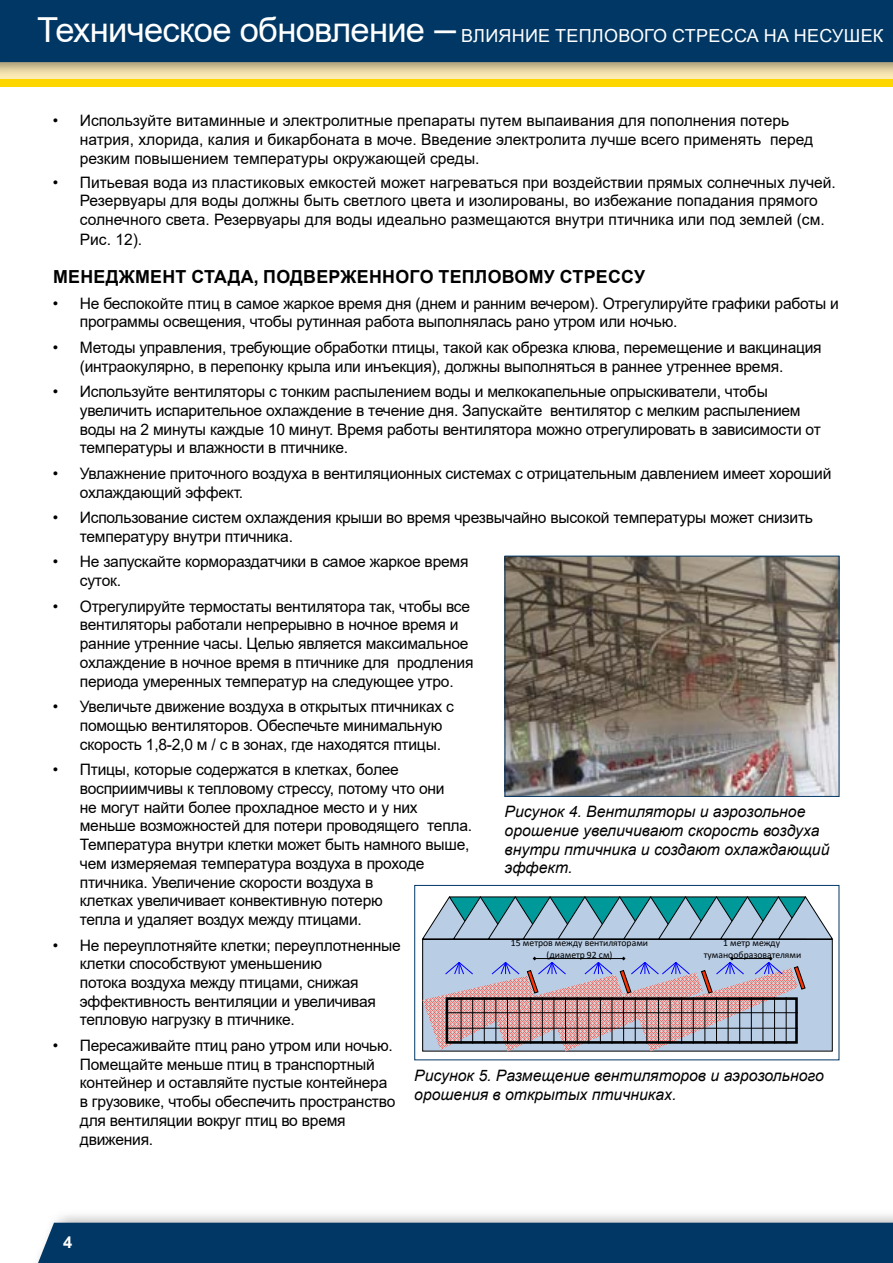
<style>
.page{position:relative;width:893px;height:1263px;background:#fff}
.page>*{position:absolute;margin:0;border:0;box-sizing:border-box;transform-origin:0 0}
.t1{font:18px "Arial";letter-spacing:.015em;color:#fff}
.t2{font:700 18px "Arial";letter-spacing:.015em;color:#000}
.t3{font:700 16.5px "Arial";color:#fff}
.t4{font:15.75px/18.8px "Arial";letter-spacing:-.015em;color:#000}
.t5{font:italic 15.75px/18.8px "Arial";color:#000}
.t6{font:9.6px/11.6px "Calibri";color:#000;text-align:center}
.s1{font-size:34.5px}
.s2{font-size:39px}
</style>
<div class="page">
<div style="left:28px;top:1209px;width:865px;height:54px;background:#000;opacity:.4"></div>
<div style="left:33px;top:1223px;width:860px;height:40px;background:#003764"></div>
<div style="left:0;top:0;width:893px;height:84px;background:#fdebb6"></div>
<div style="left:0;top:79px;width:893px;height:8px;background:#fdd600"></div>
<div style="left:0;top:0;width:893px;height:77px;background:#000;opacity:.4"></div>
<div style="left:0;top:0;width:893px;height:62px;background:#003764"></div>
<img style="left:507px;top:558px;width:330px;height:237px">
<div style="left:505px;top:556px;width:334px;height:241px;border:1px solid #003764"></div>
<div style="left:423px;top:939px;width:409px;height:112px;background:#b9cde5"></div>
<svg style="left:422px;top:896px;width:411px;height:44px;background:#80aebc"></svg>
<svg style="left:422px;top:956px;width:384px;height:95px"></svg>
<div style="left:414px;top:885px;width:425px;height:175px;border:1px solid #003764"></div>
<p class="t1" style="left:37px;top:23px;width:848px"><span class="s1">Техническое обновление</span> <span class="s2">–</span> ВЛИЯНИЕ ТЕПЛОВОГО СТРЕССА НА НЕСУШЕК</p>
<p class="t4" style="left:80px;top:111px;width:735px;text-indent:-27px">• Используйте витаминные и электролитные препараты путем выпаивания для пополнения потерь натрия, хлорида, калия и бикарбоната в моче. Введение электролита лучше всего применять перед резким повышением температуры окружающей среды.</p>
<p class="t4" style="left:80px;top:172px;width:758px;text-indent:-27px">• Питьевая вода из пластиковых емкостей может нагреваться при воздействии прямых солнечных лучей.<br>Резервуары для воды должны быть светлого цвета и изолированы, во избежание попадания прямого солнечного света. Резервуары для воды идеально размещаются внутри птичника или под землей (см.<br>Рис. 12).</p>
<p class="t2" style="left:53px;top:264px;width:594px">МЕНЕДЖМЕНТ СТАДА, ПОДВЕРЖЕННОГО ТЕПЛОВОМУ СТРЕССУ</p>
<p class="t4" style="left:80px;top:294px;width:761px;text-indent:-27px">• Не беспокойте птиц в самое жаркое время дня (днем и ранним вечером). Отрегулируйте графики работы и программы освещения, чтобы рутинная работа выполнялась рано утром или ночью.</p>
<p class="t4" style="left:80px;top:338px;width:743px;text-indent:-27px">• Методы управления, требующие обработки птицы, такой как обрезка клюва, перемещение и вакцинация (интраокулярно, в перепонку крыла или инъекция), должны выполняться в раннее утреннее время.</p>
<p class="t4" style="left:80px;top:382px;width:742px;text-indent:-27px">• Используйте вентиляторы с тонким распылением воды и мелкокапельные опрыскиватели, чтобы увеличить испарительное охлаждение в течение дня. Запускайте вентилятор с мелким распылением воды на 2 минуты каждые 10 минут. Время работы вентилятора можно отрегулировать в зависимости от температуры и влажности в птичнике.</p>
<p class="t4" style="left:80px;top:464px;width:753px;text-indent:-27px">• Увлажнение приточного воздуха в вентиляционных системах с отрицательным давлением имеет хороший охлаждающий эффект.</p>
<p class="t4" style="left:80px;top:508px;width:735px;text-indent:-27px">• Использование систем охлаждения крыши во время чрезвычайно высокой температуры может снизить температуру внутри птичника.</p>
<p class="t4" style="left:80px;top:552px;width:390px;text-indent:-27px">• Не запускайте кормораздатчики в самое жаркое время суток.</p>
<p class="t4" style="left:80px;top:596px;width:395px;text-indent:-27px">• Отрегулируйте термостаты вентилятора так, чтобы все вентиляторы работали непрерывно в ночное время и ранние утренние часы. Целью является максимальное охлаждение в ночное время в птичнике для продления периода умеренных температур на следующее утро.</p>
<p class="t4" style="left:80px;top:697px;width:376px;text-indent:-27px">• Увеличьте движение воздуха в открытых птичниках с помощью вентиляторов. Обеспечьте минимальную скорость 1,8-2,0 м / с в зонах, где находятся птицы.</p>
<p class="t4" style="left:80px;top:760px;width:394px;text-indent:-27px">• Птицы, которые содержатся в клетках, более восприимчивы к тепловому стрессу, потому что они<br>не могут найти более прохладное место и у них меньше возможностей для потери проводящего тепла.<br>Температура внутри клетки может быть намного выше, чем измеряемая температура воздуха в проходе птичника. Увеличение скорости воздуха в<br>клетках увеличивает конвективную потерю<br>тепла и удаляет воздух между птицами.</p>
<p class="t4" style="left:80px;top:935px;width:323px;text-indent:-27px">• Не переуплотняйте клетки; переуплотненные клетки способствуют уменьшению<br>потока воздуха между птицами, снижая эффективность вентиляции и увеличивая тепловую нагрузку в птичнике.</p>
<p class="t4" style="left:80px;top:1036px;width:317px;text-indent:-27px">• Пересаживайте птиц рано утром или ночью.<br>Помещайте меньше птиц в транспортный контейнер и оставляйте пустые контейнера в грузовике, чтобы обеспечить пространство для вентиляции вокруг птиц во время движения.</p>
<p class="t5" style="left:505px;top:802px;width:326px">Рисунок 4. Вентиляторы и аэрозольное орошение увеличивают скорость воздуха внутри птичника и создают охлаждающий эффект.</p>
<p class="t6" style="left:511px;top:937px;width:139px">15 метров между вентиляторами (диаметр 92 см)</p>
<p class="t6" style="left:704px;top:937px;width:99px">1 метр между туманообразователями</p>
<p class="t5" style="left:414px;top:1066px;width:411px">Рисунок 5. Размещение вентиляторов и аэрозольного орошения в открытых птичниках.</p>
<p class="t3" style="left:63px;top:1230px;width:11px">4</p>
</div>
